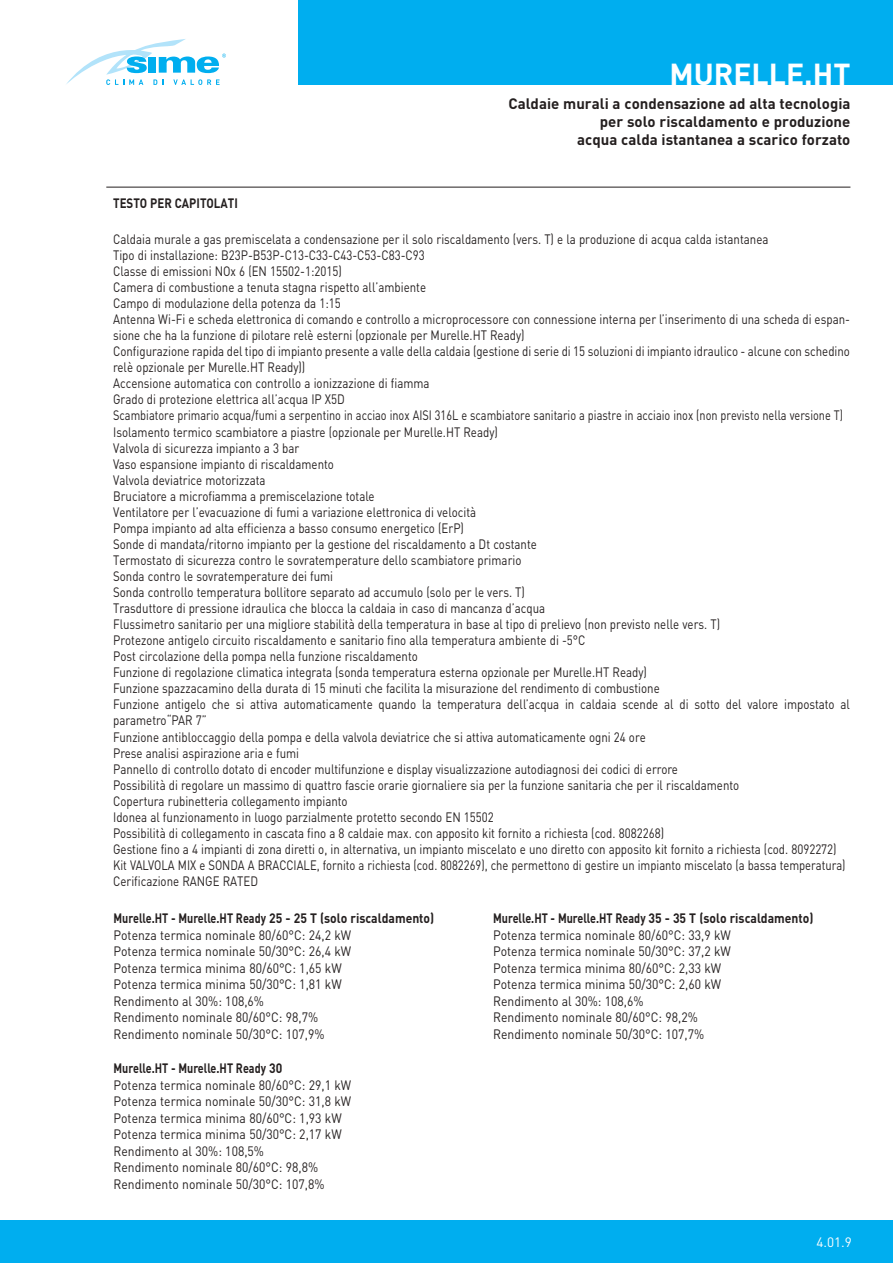
<style>
.page{position:relative;width:893px;height:1263px;background:#fff}
.page>*{position:absolute;margin:0;border:0;box-sizing:border-box;transform-origin:0 0}
.t1{font:700 30px "DIN";color:#fff}
.t2{font:700 15px/18px "DIN";color:#241f1f;text-align:right}
.t3{font:13.5px/16px "DIN";color:#241f1f;scale:.85 1}
.t4{font:13.5px/16.5px "DIN";color:#241f1f;scale:.9 1}
.t5{font:700 13.5px "DIN";color:#241f1f;scale:.8 1}
.t6{font:700 13.5px "DIN";color:#241f1f;scale:.85 1}
.t7{font:13.5px "DIN";color:#fff}
</style>
<div class="page">
<div style="left:298px;top:0;width:595px;height:85px;background:#00aeef"></div>
<hr style="left:106px;top:187px;width:744px;height:1px;background:#241f1f">
<svg style="left:66px;top:39px;width:160px;height:46px"></svg>
<div style="left:0;top:1220px;width:893px;height:43px;background:#00aeef"></div>
<h1 class="t1" style="left:669px;top:55px;width:183px">MURELLE.HT</h1>
<p class="t2" style="left:508px;top:94px;width:343px">Caldaie murali a condensazione ad alta tecnologia per solo riscaldamento e produzione<br>acqua calda istantanea a scarico forzato</p>
<p class="t6" style="left:113px;top:195px;width:148px">TESTO PER CAPITOLATI</p>
<p class="t3" style="left:113px;top:231px;width:868px">Caldaia murale a gas premiscelata a condensazione per il solo riscaldamento (vers. T) e la produzione di acqua calda istantanea<br>Tipo di installazione: B23P-B53P-C13-C33-C43-C53-C83-C93<br>Classe di emissioni NOx 6 (EN 15502-1:2015)<br>Camera di combustione a tenuta stagna rispetto all’ambiente<br>Campo di modulazione della potenza da 1:15<br>Antenna Wi-Fi e scheda elettronica di comando e controllo a microprocessore con connessione interna per l’inserimento di una scheda di espan&shy;sione che ha la funzione di pilotare relè esterni (opzionale per Murelle.HT Ready)<br>Configurazione rapida del tipo di impianto presente a valle della caldaia (gestione di serie di 15 soluzioni di impianto idraulico - alcune con schedino relè opzionale per Murelle.HT Ready))<br>Accensione automatica con controllo a ionizzazione di fiamma<br>Grado di protezione elettrica all’acqua IP X5D<br>Scambiatore primario acqua/fumi a serpentino in acciao inox AISI 316L e scambiatore sanitario a piastre in acciaio inox (non previsto nella versione T)<br>Isolamento termico scambiatore a piastre (opzionale per Murelle.HT Ready)<br>Valvola di sicurezza impianto a 3 bar<br>Vaso espansione impianto di riscaldamento<br>Valvola deviatrice motorizzata<br>Bruciatore a microfiamma a premiscelazione totale<br>Ventilatore per l’evacuazione di fumi a variazione elettronica di velocità<br>Pompa impianto ad alta efficienza a basso consumo energetico (ErP)<br>Sonde di mandata/ritorno impianto per la gestione del riscaldamento a Dt costante<br>Termostato di sicurezza contro le sovratemperature dello scambiatore primario<br>Sonda contro le sovratemperature dei fumi<br>Sonda controllo temperatura bollitore separato ad accumulo (solo per le vers. T)<br>Trasduttore di pressione idraulica che blocca la caldaia in caso di mancanza d’acqua<br>Flussimetro sanitario per una migliore stabilità della temperatura in base al tipo di prelievo (non previsto nelle vers. T)<br>Protezone antigelo circuito riscaldamento e sanitario fino alla temperatura ambiente di -5°C<br>Post circolazione della pompa nella funzione riscaldamento<br>Funzione di regolazione climatica integrata (sonda temperatura esterna opzionale per Murelle.HT Ready)<br>Funzione spazzacamino della durata di 15 minuti che facilita la misurazione del rendimento di combustione<br>Funzione antigelo che si attiva automaticamente quando la temperatura dell’acqua in caldaia scende al di sotto del valore impostato al parametro“PAR 7”<br>Funzione antibloccaggio della pompa e della valvola deviatrice che si attiva automaticamente ogni 24 ore<br>Prese analisi aspirazione aria e fumi<br>Pannello di controllo dotato di encoder multifunzione e display visualizzazione autodiagnosi dei codici di errore<br>Possibilità di regolare un massimo di quattro fascie orarie giornaliere sia per la funzione sanitaria che per il riscaldamento<br>Copertura rubinetteria collegamento impianto<br>Idonea al funzionamento in luogo parzialmente protetto secondo EN 15502<br>Possibilità di collegamento in cascata fino a 8 caldaie max. con apposito kit fornito a richiesta (cod. 8082268)<br>Gestione fino a 4 impianti di zona diretti o, in alternativa, un impianto miscelato e uno diretto con apposito kit fornito a richiesta (cod. 8092272)<br>Kit VALVOLA MIX e SONDA A BRACCIALE, fornito a richiesta (cod. 8082269), che permettono di gestire un impianto miscelato (a bassa temperatura)<br>Cerificazione RANGE RATED</p>
<p class="t5" style="left:114px;top:909px;width:402px">Murelle.HT - Murelle.HT Ready 25 - 25 T (solo riscaldamento)</p>
<p class="t4" style="left:114px;top:926px;width:266px">Potenza termica nominale 80/60°C: 24,2 kW Potenza termica nominale 50/30°C: 26,4 kW Potenza termica minima 80/60°C: 1,65 kW Potenza termica minima 50/30°C: 1,81 kW Rendimento al 30%: 108,6%<br>Rendimento nominale 80/60°C: 98,7% Rendimento nominale 50/30°C: 107,9%</p>
<p class="t5" style="left:114px;top:1059px;width:213px">Murelle.HT - Murelle.HT Ready 30</p>
<p class="t4" style="left:114px;top:1076px;width:266px">Potenza termica nominale 80/60°C: 29,1 kW Potenza termica nominale 50/30°C: 31,8 kW Potenza termica minima 80/60°C: 1,93 kW Potenza termica minima 50/30°C: 2,17 kW Rendimento al 30%: 108,5%<br>Rendimento nominale 80/60°C: 98,8% Rendimento nominale 50/30°C: 107,8%</p>
<p class="t5" style="left:493px;top:909px;width:402px">Murelle.HT - Murelle.HT Ready 35 - 35 T (solo riscaldamento)</p>
<p class="t4" style="left:493px;top:926px;width:266px">Potenza termica nominale 80/60°C: 33,9 kW Potenza termica nominale 50/30°C: 37,2 kW Potenza termica minima 80/60°C: 2,33 kW Potenza termica minima 50/30°C: 2,60 kW Rendimento al 30%: 108,6%<br>Rendimento nominale 80/60°C: 98,2% Rendimento nominale 50/30°C: 107,7%</p>
<p class="t7" style="left:815px;top:1228px;width:37px">4.01.9</p>
<p class="t7" style="left:816px;top:1234px;width:37px">4.01.9</p>
</div>
